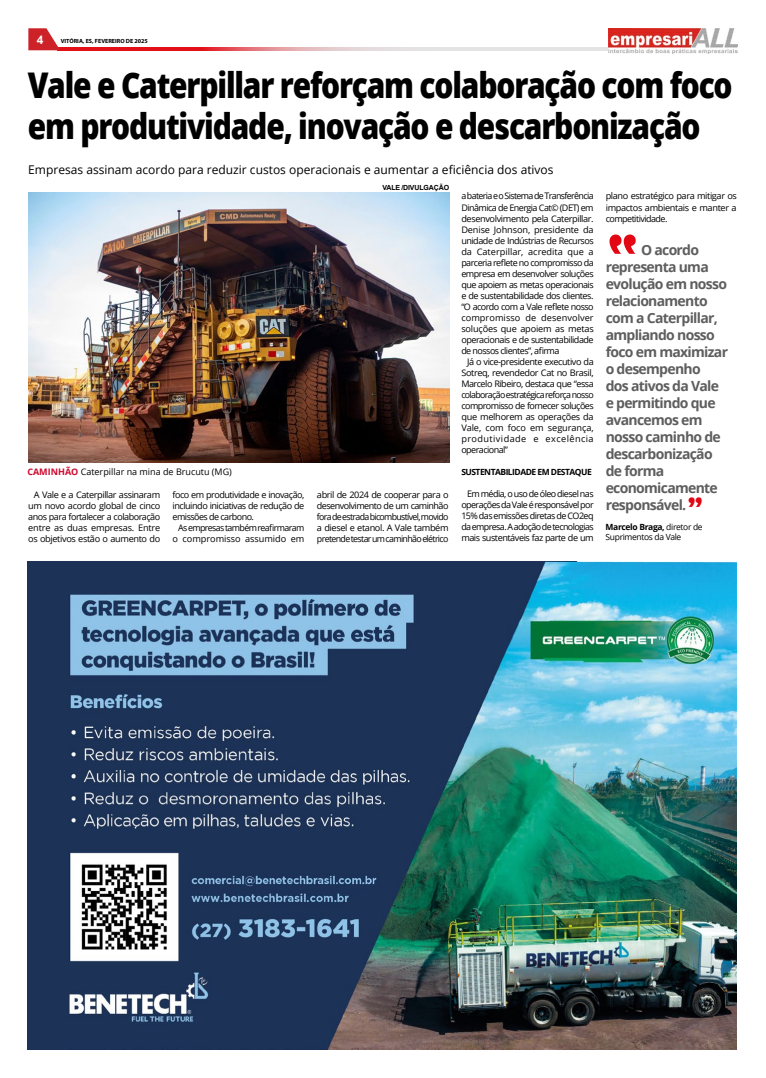
<style>
.page{position:relative;width:766px;height:1078px;background:#fff}
.page>*{position:absolute;margin:0;border:0;box-sizing:border-box;transform-origin:0 0}
.t1{font:800 35.4px/41px "Open Sans";letter-spacing:-.04em;color:#000;scale:.85 1}
.t2{font:700 14px/17px "Open Sans";letter-spacing:-.05em;color:#5f5e5e}
.t3{font:12px "Open Sans";color:#000}
.t4{font:700 12px "Arial";color:#fff}
.t5{font:9px/11px "Open Sans";letter-spacing:-.05em;color:#000;text-align:justify}
.t6{font:9px/11px "Open Sans";letter-spacing:-.07em;color:#000;text-align:right}
.t7{font:9px "Open Sans";color:#000}
.t8{font:8.5px/10px "Open Sans";letter-spacing:-.04em;color:#000}
.t9{font:700 8.5px "Open Sans";letter-spacing:-.06em;color:#000}
.t10{font:700 7px "Arial";letter-spacing:-.015em;color:#000}
.t11{font:700 6px "Myriad Pro";color:#000}
.s1{font-family:"Poynter Agate";font-stretch:condensed;font-size:30px;color:#e30613}
.s2{font-weight:700}
.s3{font-weight:700;color:#ce072d}
</style>
<div class="page">
<svg style="left:60px;top:48px;width:547px;height:2px"></svg>
<svg style="left:28px;top:28px;width:32px;height:22px"></svg>
<img style="left:608px;top:28px;width:129px;height:25px">
<img style="left:28px;top:193px;width:421px;height:269px">
<img style="left:28px;top:561px;width:708px;height:488px">
<h3 class="t4" style="left:33px;top:32px;width:12px">44</h3>
<p class="t11" style="left:61px;top:37px;width:88px">VITÓRIA, ES, FEVEREIRO DE 2025</p>
<h1 class="t1" style="left:28px;top:63px;width:830px">Vale e Caterpillar reforçam colaboração com foco em produtividade, inovação e descarbonização</h1>
<p class="t10" style="left:382px;top:183px;width:68px">VALE /DIVULGAÇÃO</p>
<h3 class="t3" style="left:28px;top:162px;width:526px">Empresas assinam acordo para reduzir custos operacionais e aumentar a eficiência dos ativos</h3>
<p class="t5" style="left:461px;top:190px;width:134px">a bateria e o Sistema de Transferência Dinâmica de Energia Cat© (DET) em desenvolvimento pela Caterpillar.<br>Denise Johnson, presidente da unidade de Indústrias de Recursos da Caterpillar, acredita que a parceria reflete no compromisso da empresa em desenvolver soluções que apoiem as metas operacionais e de sustentabilidade dos clientes. “O acordo com a Vale reflete nosso compromisso de desenvolver soluções que apoiem as metas operacionais e de sustentabilidade de nossos clientes”, afirma</p>
<p class="t5" style="left:461px;top:355px;width:134px;text-indent:6px">Já o vice-presidente executivo da Sotreq, revendedor Cat no Brasil, Marcelo Ribeiro, destaca que “essa colaboração estratégica reforça nosso compromisso de fornecer soluções que melhorem as operações da Vale, com foco em segurança, produtividade e excelência operacional”</p>
<p class="t9" style="left:461px;top:465px;width:132px">SUSTENTABILIDADE EM DESTAQUE</p>
<p class="t5" style="left:461px;top:487px;width:134px;text-indent:6px">Em média, o uso de óleo diesel nas operações da Vale é responsável por 15% das emissões diretas de CO2eq da empresa. A adoção de tecnologias mais sustentáveis faz parte de um</p>
<p class="t5" style="left:605px;top:190px;width:133px">plano estratégico para mitigar os impactos ambientais e manter a competitividade.</p>
<p class="t2" style="left:605px;top:241px;width:124px;text-indent:35px">O acordo representa uma evolução em nosso relacionamento com a Caterpillar, ampliando nosso foco em maximizar o desempenho<br>dos ativos da Vale e permitindo que avancemos em nosso caminho de descarbonização de forma economicamente responsável. <span class="s1">”</span></p>
<p class="t8" style="left:605px;top:521px;width:99px"><span class="s2">Marcelo Braga,</span> diretor de<br>Suprimentos da Vale</p>
<p class="t7" style="left:27px;top:465px;width:206px"><span class="s3">CAMINHÃO</span> Caterpillar na mina de Brucutu (MG)</p>
<p class="t5" style="left:28px;top:488px;width:134px;text-indent:6px">A Vale e a Caterpillar assinaram um novo acordo global de cinco anos para fortalecer a colaboração entre as duas empresas. Entre os objetivos estão o aumento do</p>
<p class="t5" style="left:172px;top:488px;width:133px">foco em produtividade e inovação, incluindo iniciativas de redução de emissões de carbono.</p>
<p class="t5" style="left:317px;top:488px;width:133px">abril de 2024 de cooperar para o desenvolvimento de um caminhão fora de estrada bicombustível, movido a diesel e etanol. A Vale também pretende testar um caminhão elétrico</p>
<p class="t6" style="left:172px;top:521px;width:133px">As empresas também reafirmaram o compromisso assumido em</p>
</div>
